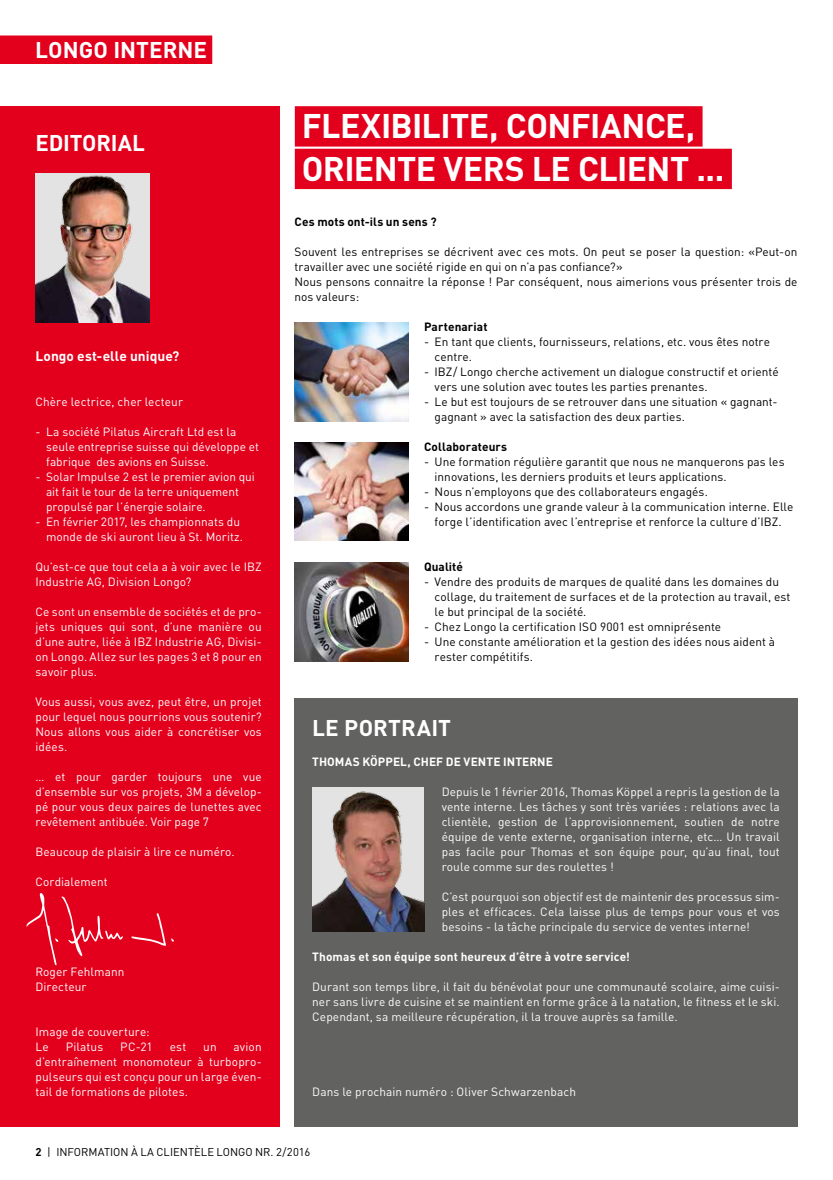
<style>
.page{position:relative;width:833px;height:1180px;background:#fff}
.page>*{position:absolute;margin:0;border:0;box-sizing:border-box;transform-origin:0 0}
.t1{font:700 33.75px "DIN";letter-spacing:-.01em;color:#fff}
.t2{font:700 22.5px "DIN";color:#fff}
.t3{font:700 13.75px "DIN";color:#fff}
.t4{font:11.88px/15px "DIN";letter-spacing:.01em;color:#fff;text-align:justify}
.t5{font:11.88px/15px "DIN";letter-spacing:.005em;color:#000}
.t6{font:700 11.88px "DIN";letter-spacing:.01em;color:#fff}
.t7{font:700 11.88px "DIN";color:#000}
.t8{font:11.25px "DIN";letter-spacing:-.005em;color:#000}
.s1{font-weight:700}
</style>
<div class="page">
<div style="left:0;top:106px;width:279px;height:1021px;background:#e3001d"></div>
<div style="left:294px;top:698px;width:503px;height:429px;background:#626261"></div>
<img style="left:312px;top:788px;width:112px;height:144px">
<div style="left:0;top:35px;width:212px;height:29px;background:#e3001d"></div>
<svg style="left:26px;top:893px;width:97px;height:72px"></svg>
<svg style="left:131px;top:913px;width:43px;height:33px"></svg>
<div style="left:295px;top:106px;width:407px;height:41px;background:#e3001d"></div>
<div style="left:295px;top:149px;width:437px;height:40px;background:#e3001d"></div>
<img style="left:35px;top:173px;width:115px;height:149px">
<img style="left:294px;top:562px;width:115px;height:100px">
<img style="left:294px;top:322px;width:115px;height:99px">
<img style="left:294px;top:442px;width:115px;height:99px">
<h2 class="t2" style="left:35px;top:35px;width:173px">longo iNterne</h2>
<h2 class="t2" style="left:35px;top:128px;width:111px">Editorial</h2>
<p class="t3" style="left:35px;top:347px;width:145px">Longo est-elle unique?</p>
<p class="t4" style="left:35px;top:394px;width:149px">Chère lectrice, cher lecteur</p>
<p class="t4" style="left:46px;top:424px;width:214px;text-align:left;text-indent:-11px">- La société Pilatus Aircraft Ltd est la seule entreprise suisse qui développe et fabrique des avions en Suisse.</p>
<p class="t4" style="left:46px;top:469px;width:210px;text-align:left;text-indent:-11px">- Solar Impulse 2 est le premier avion qui ait fait le tour de la terre uniquement propulsé par l’énergie solaire.</p>
<p class="t4" style="left:35px;top:514px;width:209px;text-align:right">- En février 2017, les championnats du monde de ski auront lieu à St. Moritz.</p>
<p class="t4" style="left:35px;top:559px;width:228px">Qu’est-ce que tout cela a à voir avec le IBZ<br>Industrie AG, Division Longo?</p>
<p class="t4" style="left:35px;top:604px;width:228px">Ce sont un ensemble de sociétés et de pro&shy;jets uniques qui sont, d’une manière ou d’une autre, liée à IBZ Industrie AG, Divisi&shy;on Longo. Allez sur les pages 3 et 8 pour en savoir plus.</p>
<p class="t4" style="left:35px;top:694px;width:228px">Vous aussi, vous avez, peut être, un projet pour lequel nous pourrions vous soutenir?<br>Nous allons vous aider à concrétiser vos idées.</p>
<p class="t4" style="left:35px;top:769px;width:228px">… et pour garder toujours une vue d’ensemble sur vos projets, 3M a dévelop&shy;pé pour vous deux paires de lunettes avec revêtement antibuée. Voir page 7</p>
<p class="t4" style="left:35px;top:844px;width:201px">Beaucoup de plaisir à lire ce numéro.</p>
<p class="t4" style="left:35px;top:874px;width:74px">Cordialement</p>
<p class="t4" style="left:35px;top:964px;width:91px">Roger Fehlmann<br>Directeur</p>
<p class="t4" style="left:35px;top:1024px;width:116px">Image de couverture:<br>Le</p>
<p class="t4" style="left:66px;top:1039px;width:39px">Pilatus</p>
<p class="t4" style="left:120px;top:1039px;width:34px">PC-21</p>
<p class="t4" style="left:170px;top:1039px;width:18px">est</p>
<p class="t4" style="left:203px;top:1039px;width:15px">un</p>
<p class="t4" style="left:35px;top:1039px;width:228px;text-indent:198px">avion d’entraînement monomoteur à turbopro&shy;pulseurs qui est conçu pour un large éven&shy;tail de formations de pilotes.</p>
<h1 class="t1" style="left:302px;top:104px;width:95px">FLEXIBILITE</h1>
<h1 class="t1" style="left:489px;top:104px;width:38px">, CON</h1>
<h1 class="t1" style="left:571px;top:104px;width:39px">FIANCE</h1>
<h1 class="t1" style="left:685px;top:104px;width:11px">,</h1>
<h1 class="t1" style="left:302px;top:147px;width:20px">ORIENTE</h1>
<h1 class="t1" style="left:443px;top:147px;width:40px">VERS</h1>
<h1 class="t1" style="left:532px;top:147px;width:66px">LE CLIENT</h1>
<h1 class="t1" style="left:696px;top:147px;width:30px">...</h1>
<p class="t7" style="left:294px;top:214px;width:144px">Ces mots ont-ils un sens ?</p>
<p class="t5" style="left:294px;top:244px;width:504px">Souvent les entreprises se décrivent avec ces mots. On peut se poser la question: «Peut-on travailler avec une société rigide en qui on n’a pas confiance?»<br>Nous pensons connaitre la réponse ! Par conséquent, nous aimerions vous présenter trois de nos valeurs:</p>
<p class="t7" style="left:424px;top:319px;width:65px">Partenariat</p>
<p class="t5" style="left:434px;top:334px;width:337px;text-indent:-11px">- En tant que clients, fournisseurs, relations, etc. vous êtes notre centre.</p>
<p class="t5" style="left:434px;top:364px;width:345px;text-indent:-11px">- IBZ/ Longo cherche activement un dialogue constructif et orienté vers une solution avec toutes les parties prenantes.</p>
<p class="t5" style="left:434px;top:394px;width:344px;text-indent:-11px">- Le but est toujours de se retrouver dans une situation « gagnant&shy;gagnant » avec la satisfaction des deux parties.</p>
<p class="t7" style="left:424px;top:439px;width:85px">Collaborateurs</p>
<p class="t5" style="left:434px;top:454px;width:351px;text-indent:-11px">- Une formation régulière garantit que nous ne manquerons pas les innovations, les derniers produits et leurs applications.</p>
<p class="t5" style="left:424px;top:484px;width:285px">- Nous n’employons que des collaborateurs engagés.</p>
<p class="t5" style="left:424px;top:499px;width:371px;text-align:center">- Nous accordons une grande valeur à la communication interne. Elle forge l’identification avec l’entreprise et renforce la culture d’IBZ.</p>
<p class="t7" style="left:424px;top:559px;width:40px">Qualité</p>
<p class="t5" style="left:434px;top:574px;width:357px;text-indent:-11px">- Vendre des produits de marques de qualité dans les domaines du collage, du traitement de surfaces et de la protection au travail, est le but principal de la société.</p>
<p class="t5" style="left:424px;top:619px;width:299px">- Chez Longo la certification ISO 9001 est omniprésente</p>
<p class="t5" style="left:434px;top:634px;width:342px;text-indent:-11px">- Une constante amélioration et la gestion des idées nous aident à rester compétitifs.</p>
<h2 class="t2" style="left:312px;top:713px;width:61px">LE PORTRAIT</h2>
<p class="t6" style="left:312px;top:754px;width:110px">thomas köppel, CHE</p>
<p class="t6" style="left:436px;top:754px;width:43px">F DE VENTE</p>
<p class="t6" style="left:503px;top:754px;width:8px">INTERNE</p>
<p class="t4" style="left:442px;top:784px;width:340px">Depuis le 1 février 2016, Thomas Köppel a repris la gestion de la vente interne. Les tâches y sont très variées : relations avec la clientèle, gestion de l’approvisionnement, soutien de notre équipe de vente externe, organisation interne, etc… Un travail pas facile pour Thomas et son équipe pour, qu’au final, tout roule comme sur des roulettes !</p>
<p class="t4" style="left:442px;top:889px;width:339px">C’est pourquoi son objectif est de maintenir des processus sim&shy;ples et efficaces. Cela laisse plus de temps pour vous et vos besoins - la tâche principale du service de ventes interne!</p>
<p class="t6" style="left:312px;top:949px;width:319px">Thomas et son équipe sont heureux d’être à votre service!</p>
<p class="t4" style="left:312px;top:979px;width:469px">Durant son temps libre, il fait du bénévolat pour une communauté scolaire, aime cuisi&shy;ner sans livre de cuisine et se maintient en forme grâce à la natation, le fitness et le ski.<br>Cependant, sa meilleure récupération, il la trouve auprès sa famille.</p>
<p class="t4" style="left:312px;top:1084px;width:265px">Dans le prochain numéro : O liver Schwarzenbach</p>
<p class="t8" style="left:35px;top:1145px;width:276px"><span class="s1">2</span> | INformation à La cli entèle Longo Nr. 2/2016</p>
</div>
